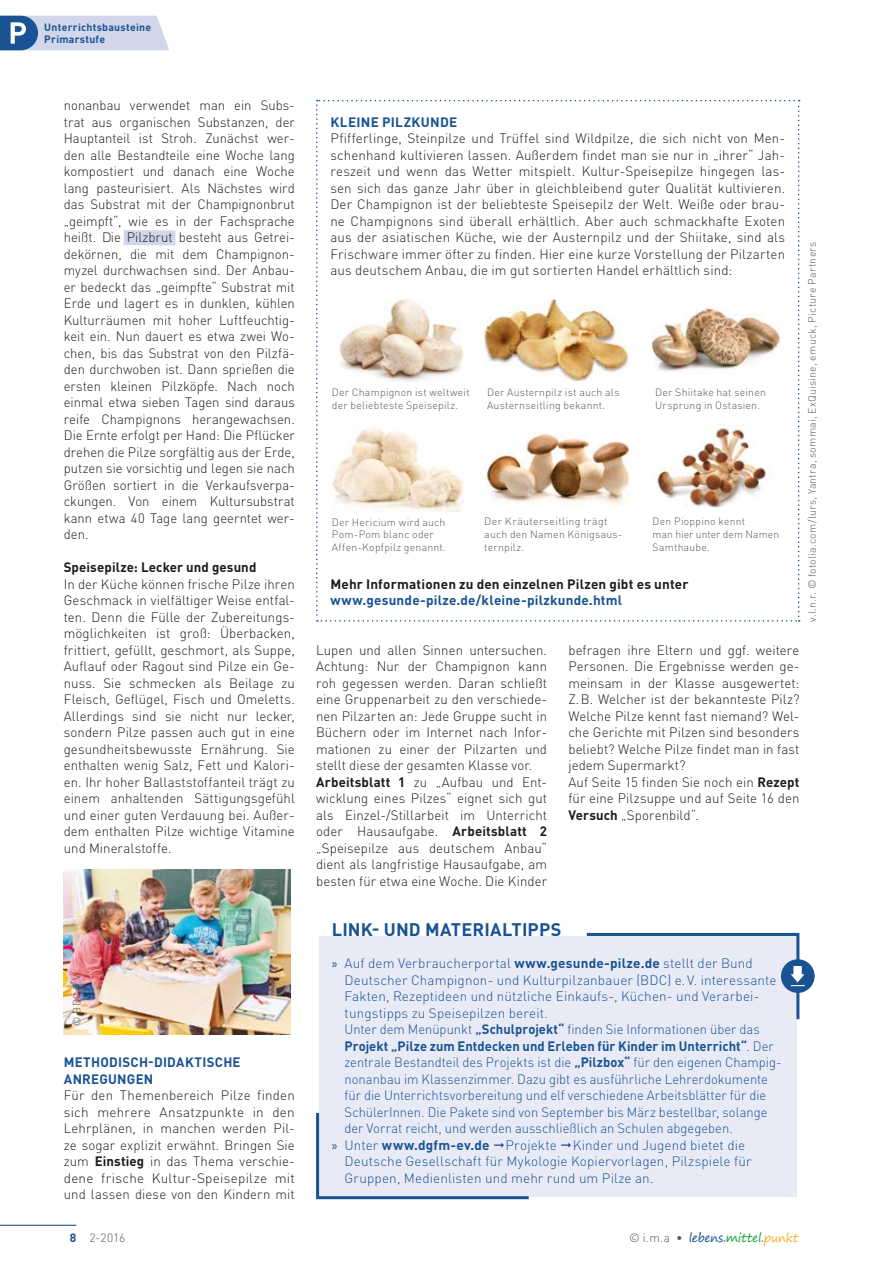
<style>
.page{position:relative;width:893px;height:1263px;background:#fff}
.page>*{position:absolute;margin:0;border:0;box-sizing:border-box;transform-origin:0 0}
.t1{font:700 18px "DINOT";letter-spacing:.01em;color:#195393}
.t2{font:300 13.5px/16.5px "DINOT";letter-spacing:.005em;color:#1d1d1b;text-align:justify}
.t3{font:300 13.5px "DINOT";letter-spacing:.005em;color:#195393;scale:.96 1}
.t4{font:300 13.5px "DINOT";letter-spacing:.005em;color:#195393}
.t5{font:700 13.5px/16.5px "DINOT";letter-spacing:.015em;color:#195393}
.t6{font:700 13.5px "DINOT";letter-spacing:.01em;color:#1d1d1b}
.t7{font:700 13.5px "DINOT";letter-spacing:.015em;color:#195393;scale:.96 1}
.t8{font:300 12px "DINOT";color:#575756}
.t9{font:300 10.5px/12.6px "DINOT";letter-spacing:.02em;color:#575756}
.t10{font:700 10.5px/12.6px "DINOT";letter-spacing:.025em;color:#195393}
.s1{font-weight:700}
.s2{font-family:"Myriad Pro";font-weight:400}
.s3{font-weight:300}
.s4{font-weight:700;color:#195393}
.s5{font-family:"Segoe Print";font-weight:400;color:#195393}
.s6{font-family:"Segoe Print";font-weight:400;color:#13a538}
.s7{font-family:"Segoe Print";font-weight:400;color:#f9b02b}
</style>
<div class="page">
<div style="left:319px;top:936px;width:477px;height:260px;background:#e8eaf5"></div>
<svg style="left:316px;top:1113px;width:216px;height:87px"></svg>
<div style="left:781px;top:959px;width:34px;height:34px;background:#195393;border-radius:50%"></div>
<svg style="left:586px;top:933px;width:218px;height:89px"></svg>
<svg style="left:316px;top:100px;width:484px;height:522px"></svg>
<img style="left:332px;top:299px;width:131px;height:82px">
<img style="left:484px;top:300px;width:147px;height:81px">
<img style="left:652px;top:307px;width:130px;height:66px">
<img style="left:332px;top:422px;width:131px;height:89px">
<img style="left:484px;top:427px;width:147px;height:79px">
<img style="left:652px;top:425px;width:130px;height:83px">
<img style="left:64px;top:869px;width:226px;height:165px">
<svg style="left:123px;top:230px;width:53px;height:16px"></svg>
<svg style="left:0;top:16px;width:169px;height:34px"></svg>
<hr style="left:0;top:1225px;width:76px;height:1px;background:#195393">
<p class="t10" style="left:44px;top:20px;width:108px">Unterrichtsbausteine<br>Primarstufe</p>
<p class="t2" style="left:64px;top:97px;width:233px">nonanbau verwendet man ein Subs&shy;trat aus organischen Substanzen, der Hauptanteil ist Stroh. Zunächst wer&shy;den alle Bestandteile eine Woche lang kompostiert und danach eine Woche lang pasteurisiert. Als Nächstes wird das Substrat mit der Champignonbrut „geimpft“, wie es in der Fachsprache heißt. Die Pilzbrut besteht aus Getrei&shy;dekörnen, die mit dem Champignon&shy;myzel durchwachsen sind. Der Anbau&shy;er bedeckt das „geimpfte“ Substrat mit Erde und lagert es in dunklen, kühlen Kulturräumen mit hoher Luftfeuchtig&shy;keit ein. Nun dauert es etwa zwei Wo&shy;chen, bis das Substrat von den Pilzfä&shy;den durchwoben ist. Dann sprießen die ersten kleinen Pilzköpfe. Nach noch einmal etwa sieben Tagen sind daraus reife Champignons herangewachsen.<br>Die Ernte erfolgt per Hand: Die Pflücker drehen die Pilze sorgfältig aus der Erde, putzen sie vorsichtig und legen sie nach Größen sortiert in die Verkaufsverpa&shy;ckungen. Von einem Kultursubstrat kann etwa 40 Tage lang geerntet wer&shy;den.</p>
<p class="t6" style="left:64px;top:558px;width:194px">Speisepilze: Lecker und gesund</p>
<p class="t2" style="left:64px;top:575px;width:233px">In der Küche können frische Pilze ihren Geschmack in vielfältiger Weise entfal&shy;ten. Denn die Fülle der Zubereitungs&shy;möglichkeiten ist groß: Überbacken, frittiert, gefüllt, geschmort, als Suppe, Auflauf oder Ragout sind Pilze ein Ge&shy;nuss. Sie schmecken als Beilage zu Fleisch, Geflügel, Fisch und Omeletts.<br>Allerdings sind sie nicht nur lecker, sondern Pilze passen auch gut in eine gesundheitsbewusste Ernährung. Sie enthalten wenig Salz, Fett und Kalori&shy;en. Ihr hoher Ballaststoffanteil trägt zu einem anhaltenden Sättigungsgefühl und einer guten Verdauung bei. Außer&shy;dem enthalten Pilze wichtige Vitamine und Mineralstoffe.</p>
<p class="t9" style="left:70px;top:1026px;width:56px;rotate:-90deg">© BDC e.V.</p>
<p class="t5" style="left:64px;top:1054px;width:178px">METHODISCH-DIDAKTISCHE<br>ANREGUNGEN</p>
<p class="t2" style="left:64px;top:1087px;width:233px">Für den Themenbereich Pilze finden sich mehrere Ansatzpunkte in den Lehrplänen, in manchen werden Pil&shy;ze sogar explizit erwähnt. Bringen Sie zum <span class="s1">Einstieg</span> in das Thema verschie&shy;dene frische Kultur-Speisepilze mit und lassen diese von den Kindern mit</p>
<p class="t5" style="left:330px;top:113px;width:128px">KLEINE PILZKUNDE</p>
<p class="t2" style="left:330px;top:130px;width:456px">Pfifferlinge, Steinpilze und Trüffel sind Wildpilze, die sich nicht von Men&shy;schenhand kultivieren lassen. Außerdem findet man sie nur in „ihrer“ Jah&shy;reszeit und wenn das Wetter mitspielt. Kultur-Speisepilze hingegen las&shy;sen sich das ganze Jahr über in gleichbleibend guter Qualität kultivieren.<br>Der Champignon ist der beliebteste Speisepilz der Welt. Weiße oder brau&shy;ne Champignons sind überall erhältlich. Aber auch schmackhafte Exoten aus der asiatischen Küche, wie der Austernpilz und der Shiitake, sind als Frischware immer öfter zu finden. Hier eine kurze Vorstellung der Pilzarten aus deutschem Anbau, die im gut sortierten Handel erhältlich sind:</p>
<p class="t9" style="left:332px;top:386px;width:140px">Der Champignon ist weltweit der beliebteste Speisepilz.</p>
<p class="t9" style="left:487px;top:386px;width:134px">Der Austernpilz ist auch als<br>Austernseitling bekannt.</p>
<p class="t9" style="left:655px;top:386px;width:112px">Der Shiitake hat seinen<br>Ursprung in Ostasien.</p>
<p class="t9" style="left:332px;top:515px;width:116px">Der Hericium wird auch<br>Pom-Pom blanc oder<br>Affen-Kopfpilz genannt.</p>
<p class="t9" style="left:484px;top:515px;width:140px">Der Kräuterseitling trägt auch den Namen Königsaus&shy;ternpilz.</p>
<p class="t9" style="left:652px;top:515px;width:128px">Den Pioppino kennt<br>man hier unter dem Namen<br>Samthaube.</p>
<p class="t6" style="left:330px;top:575px;width:360px">Mehr Informationen zu den einzelnen Pilzen gibt es unter</p>
<p class="t5" style="left:330px;top:592px;width:293px">www.gesunde-pilze.de/kleine-pilzkunde.html</p>
<p class="t9" style="left:806px;top:622px;width:381px;rotate:-90deg">v.l.n.r. © fotolia.com/lurs, Yantra, sommai, ExQuisine, emuck, Picture Partners</p>
<p class="t2" style="left:316px;top:641px;width:233px;text-align:left">Lupen und allen Sinnen untersuchen.<br>Achtung: Nur der Champignon kann roh gegessen werden. Daran schließt eine Gruppenarbeit zu den verschiede&shy;nen Pilzarten an: Jede Gruppe sucht in Büchern oder im Internet nach Infor&shy;mationen zu einer der Pilzarten und stellt diese der gesamten Klasse vor.<br><span class="s1">Arbeitsblatt 1</span> zu „Aufbau und Ent&shy;wicklung eines Pilzes“ eignet sich gut als Einzel-/Stillarbeit im Unterricht oder Hausaufgabe. <span class="s1">Arbeitsblatt 2 </span>„Speisepilze aus deutschem Anbau“ dient als langfristige Hausaufgabe, am besten für etwa eine Woche. Die Kinder</p>
<p class="t2" style="left:568px;top:641px;width:233px;text-align:left">befragen ihre Eltern und ggf. weitere Personen. Die Ergebnisse werden ge&shy;meinsam in der Klasse ausgewertet:<br>Z.B. Welcher ist der bekannteste Pilz?<br>Welche Pilze kennt fast niemand? Wel&shy;che Gerichte mit Pilzen sind besonders beliebt? Welche Pilze findet man in fast jedem Supermarkt?<br>Auf Seite 15 finden Sie noch ein <span class="s1">Rezept </span>für eine Pilzsuppe und auf Seite 16 den <span class="s1">Versuch</span> „Sporenbild“.</p>
<h1 class="t1" style="left:332px;top:918px;width:231px">LINK- UND MATERIALTIPPS</h1>
<p class="t4" style="left:332px;top:955px;width:423px"><span class="s2">»</span> Auf dem Verbraucherportal <span class="s1">www.gesunde-pilze.de</span> stellt der Bund</p>
<p class="t4" style="left:345px;top:971px;width:433px">Deutscher Champignon- und Kulturpilzanbauer (BDC) e.V. interessante</p>
<p class="t4" style="left:345px;top:988px;width:416px">Fakten, Rezeptideen und nützliche Einkaufs-, Küchen- und Verarbei-</p>
<p class="t4" style="left:345px;top:1004px;width:205px">tungstipps zu Speisepilzen bereit.</p>
<p class="t3" style="left:345px;top:1021px;width:434px">Unter dem Menüpunkt <span class="s1">„Schulprojekt“</span> finden Sie Informationen über das</p>
<p class="t7" style="left:345px;top:1037px;width:449px">Projekt „Pilze zum Entdecken und Erleben für Kinder im Unterricht“<span class="s3">. Der</span></p>
<p class="t3" style="left:345px;top:1054px;width:457px">zentrale Bestandteil des Projekts ist die <span class="s1">„Pilzbox“</span> für den eigenen Champig-</p>
<p class="t3" style="left:345px;top:1070px;width:442px">nonanbau im Klassenzimmer. Dazu gibt es ausführliche Lehrerdokumente</p>
<p class="t3" style="left:345px;top:1087px;width:441px">für die Unterrichtsvorbereitung und elf verschiedene Arbeitsblätter für die</p>
<p class="t3" style="left:345px;top:1103px;width:442px">SchülerInnen. Die Pakete sind von September bis März bestellbar, solange</p>
<p class="t3" style="left:345px;top:1120px;width:406px">der Vorrat reicht, und werden ausschließlich an Schulen abgegeben.</p>
<p class="t4" style="left:332px;top:1136px;width:415px"><span class="s2">»</span> Unter <span class="s1">www.dgfm-ev.de</span> ◻Projekte ◻Kinder und Jugend bietet die</p>
<p class="t4" style="left:345px;top:1153px;width:408px">Deutsche Gesellschaft für Mykologie Kopiervorlagen, Pilzspiele für</p>
<p class="t4" style="left:345px;top:1169px;width:311px">Gruppen, Medienlisten und mehr rund um Pilze an.</p>
<p class="t8" style="left:70px;top:1231px;width:57px"><span class="s4">8</span> 2-2016</p>
<p class="t8" style="left:629px;top:1231px;width:171px">© i.m.a • <span class="s5">lebens.</span><span class="s6">mittel.</span><span class="s7">punkt</span></p>
</div>
